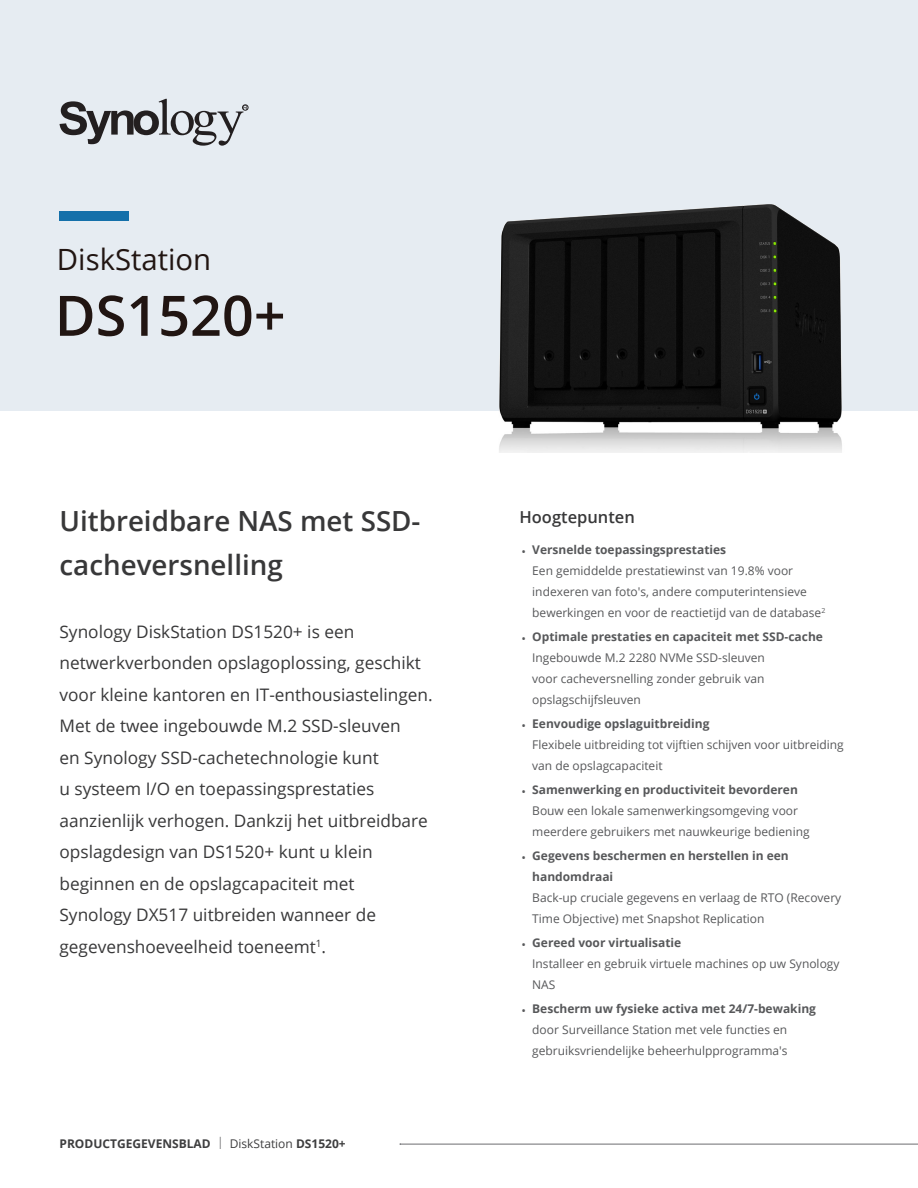
<style>
.page{position:relative;width:918px;height:1188px;background:#fff}
.page>*{position:absolute;margin:0;border:0;box-sizing:border-box;transform-origin:0 0}
.Model_Name{font:600 55.8px "Open Sans";color:#211512}
.Product_Type{font:29.25px "Open Sans";color:#211512}
.Introduction_Title{font:600 27.75px/43.5px "Open Sans";color:#383839}
.Introduction{font:17.25px/31.5px "Open Sans";color:#383839}
.Selling_Title{font:600 16.5px "Open Sans";color:#383839}
.t1{font:12px/21px "Open Sans";color:#57585a}
.t2{font:700 12px "Open Sans";color:#3e3e3f}
.s1{font-weight:300}
.s2{font-weight:400}
.s3{font-weight:700}
</style>
<div class="page">
<div style="left:0;top:0;width:918px;height:410px;background:#e6ecf2"></div>
<div style="left:60px;top:211px;width:69px;height:10px;background:#1470aa"></div>
<svg style="left:60px;top:99px;width:188px;height:47px"></svg>
<hr style="left:400px;top:1144px;width:518px;height:1px;background:#6c6d70">
<img style="left:470px;top:204px;width:402px;height:249px">
<p class="Product_Type" style="left:57px;top:240px;width:156px">DiskStation</p>
<p class="Model_Name" style="left:55px;top:277px;width:232px">DS1520+</p>
<p class="Introduction_Title" style="left:60px;top:499px;width:363px">Uitbreidbare NAS met SSD&shy;cacheversnelling</p>
<p class="Introduction" style="left:60px;top:616px;width:375px">Synology DiskStation DS1520+ is een netwerkverbonden opslagoplossing, geschikt voor kleine kantoren en IT-enthousiastelingen.<br>Met de twee ingebouwde M.2 SSD-sleuven<br>en Synology SSD-cachetechnologie kunt<br>u systeem I/O en toepassingsprestaties aanzienlijk verhogen. Dankzij het uitbreidbare opslagdesign van DS1520+ kunt u klein beginnen en de opslagcapaciteit met<br>Synology DX517 uitbreiden wanneer de gegevenshoeveelheid toeneemt<sup>1</sup>.</p>
<p class="t2" style="left:60px;top:1135px;width:288px">PRODUCTGEGEVENSBLAD <span class="s1">|</span> <span class="s2">DiskStation</span> DS1520+</p>
<p class="Selling_Title" style="left:520px;top:506px;width:117px">Hoogtepunten</p>
<p class="t1" style="left:532px;top:539px;width:295px;text-indent:-11px">• <span class="s3">Versnelde toepassingsprestaties<br></span>Een gemiddelde prestatiewinst van 19.8% voor indexeren van foto's, andere computerintensieve bewerkingen en voor de reactietijd van de database<sup>2</sup></p>
<p class="t1" style="left:532px;top:626px;width:292px;text-indent:-11px">• <span class="s3">Optimale prestaties en capaciteit met SSD-cache </span>Ingebouwde M.2 2280 NVMe SSD-sleuven<br>voor cacheversnelling zonder gebruik van opslagschijfsleuven</p>
<p class="t1" style="left:532px;top:713px;width:313px;text-indent:-11px">• <span class="s3">Eenvoudige opslaguitbreiding<br></span>Flexibele uitbreiding tot vijftien schijven voor uitbreiding van de opslagcapaciteit</p>
<p class="t1" style="left:532px;top:779px;width:279px;text-indent:-11px">• <span class="s3">Samenwerking en productiviteit bevorderen<br></span>Bouw een lokale samenwerkingsomgeving voor meerdere gebruikers met nauwkeurige bediening</p>
<p class="t1" style="left:532px;top:845px;width:311px;text-indent:-11px">• <span class="s3">Gegevens beschermen en herstellen in een handomdraai<br></span>Back-up cruciale gegevens en verlaag de RTO (Recovery Time Objective) met Snapshot Replication</p>
<p class="t1" style="left:532px;top:932px;width:309px;text-indent:-11px">• <span class="s3">Gereed voor virtualisatie<br></span>Installeer en gebruik virtuele machines op uw Synology<br>NAS</p>
<p class="t1" style="left:532px;top:998px;width:285px;text-indent:-11px">• <span class="s3">Bescherm uw fysieke activa met 24/7-bewaking </span>door Surveillance Station met vele functies en gebruiksvriendelijke beheerhulpprogramma's</p>
</div>
